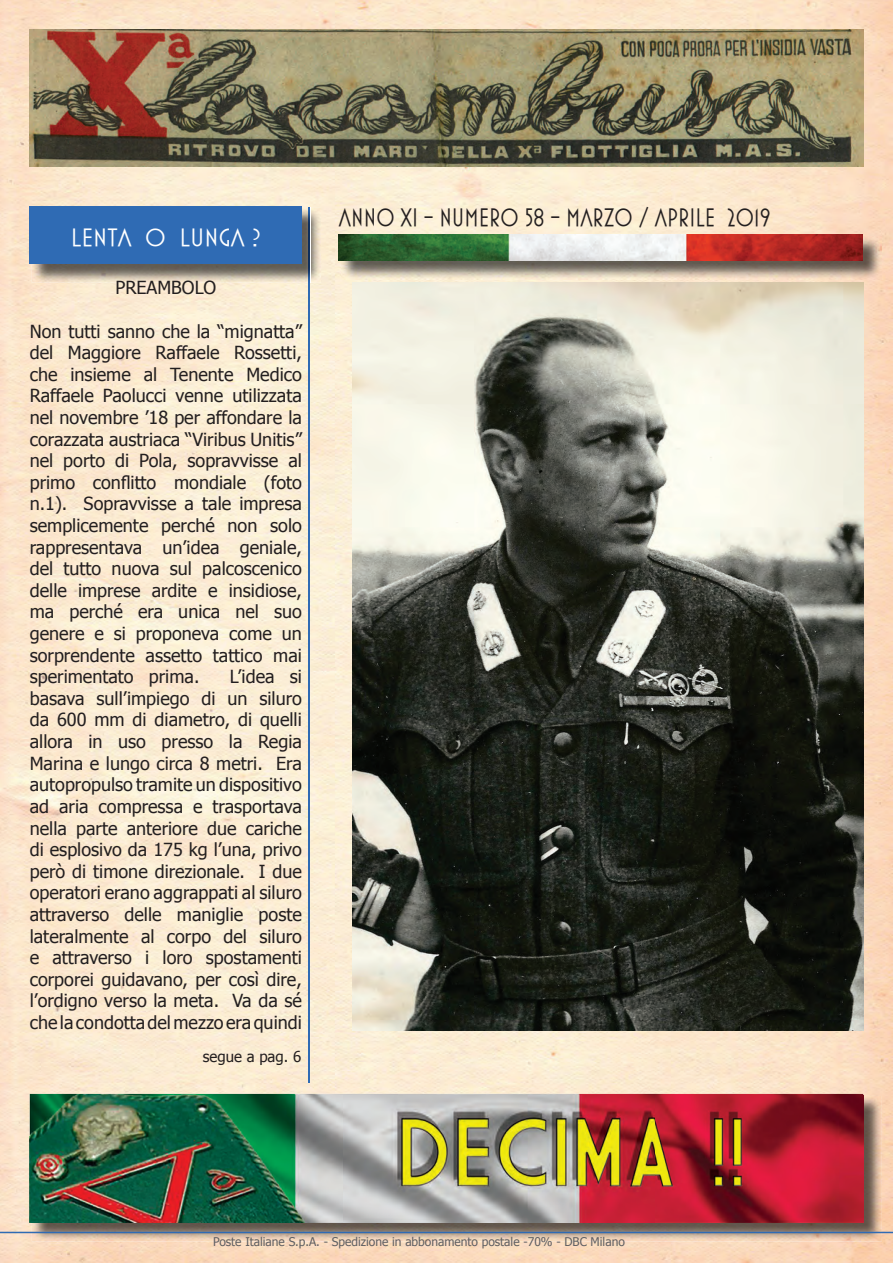
<style>
.page{position:relative;width:893px;height:1263px;background:#fff}
.page>*{position:absolute;margin:0;border:0;box-sizing:border-box;transform-origin:0 0}
.t1{font:25.65px "Mostra Three";color:#231f20;scale:.88 1}
.t2{font:25.5px "Mostra Three";color:#fff}
.t3{font:18px/21.6px "Tahoma";color:#231f20;text-align:justify}
.t4{font:15px "Tahoma";color:#231f20}
.t5{font:12px "Tahoma";color:#5f5f62}
</style>
<div class="page">
<img style="left:0;top:0;width:893px;height:1263px">
<img style="left:30px;top:30px;width:833px;height:136px">
<img style="left:32px;top:1096px;width:850px;height:145px">
<img style="left:30px;top:1094px;width:833px;height:42px">
<img style="left:30px;top:1136px;width:2px;height:86px">
<img style="left:32px;top:1096px;width:831px;height:126px">
<hr style="left:309px;top:208px;width:1px;height:874px;background:#2f6bb4">
<hr style="left:0;top:1232px;width:893px;height:1px;background:#2f6bb4">
<img style="left:32px;top:208px;width:289px;height:75px">
<img style="left:309px;top:208px;width:1px;height:75px">
<div style="left:30px;top:206px;width:272px;height:58px;background:#2f6bb4"></div>
<img style="left:341px;top:237px;width:540px;height:42px">
<img style="left:339px;top:235px;width:523px;height:25px">
<img style="left:353px;top:283px;width:510px;height:747px">
<h2 class="t2" style="left:71px;top:223px;width:191px">LENTA O LUNGA ?</h2>
<p class="t3" style="left:115px;top:276px;width:102px">PREAMBOLO</p>
<p class="t3" style="left:30px;top:319px;width:274px">Non tutti sanno che la “mignatta” del Maggiore Raffaele Rossetti, che insieme al Tenente Medico Raffaele Paolucci venne utilizzata nel novembre ’18 per affondare la corazzata austriaca “Viribus Unitis” nel porto di Pola, sopravvisse al primo conflitto mondiale (foto n.1). Sopravvisse a tale impresa semplicemente perché non solo rappresentava un’idea geniale, del tutto nuova sul palcoscenico delle imprese ardite e insidiose, ma perché era unica nel suo genere e si proponeva come un sorprendente assetto tattico mai sperimentato prima.</p>
<p class="t3" style="left:30px;top:665px;width:274px;text-indent:200px">L’idea si basava sull’impiego di un siluro da 600 mm di diametro, di quelli allora in uso presso la Regia Marina e lungo circa 8 metri. Era autopropulso tramite un dispositivo ad aria compressa e trasportava nella parte anteriore due cariche di esplosivo da 175 kg l’una, privo però di timone direzionale. I due operatori erano aggrappati al siluro attraverso delle maniglie poste lateralmente al corpo del siluro e attraverso i loro spostamenti corporei guidavano, per così dire, l’ordigno verso la meta. Va da sé che la condotta del mezzo era quindi</p>
<p class="t4" style="left:203px;top:1046px;width:100px">segue a pag. 6</p>
<h1 class="t1" style="left:339px;top:203px;width:492px">ANNO XI - NUMERO 58 - MARZO / APRILE 2019</h1>
<p class="t5" style="left:213px;top:1233px;width:413px">Poste Italiane S.p.A. - Spedizione in abbonamento postale -70% - DBC Milano</p>
</div>
